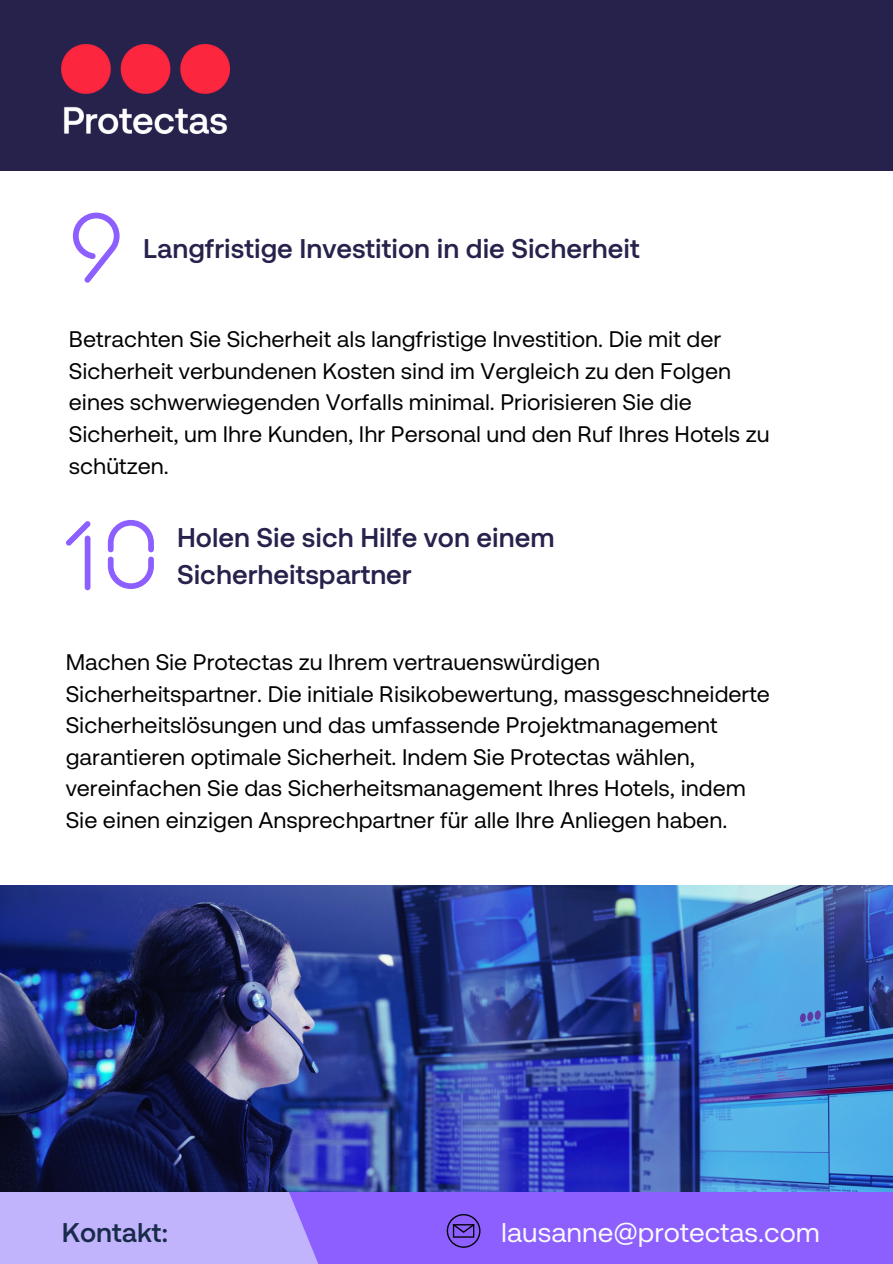
<style>
.page{position:relative;width:893px;height:1264px;background:#fff}
.page>*{position:absolute;margin:0;border:0;box-sizing:border-box;transform-origin:0 0}
.t1{font:700 27px/37.2px "Securitas Pro";color:#26224c}
.t2{font:27px "Securitas Pro";color:#fafafa}
.t3{font:700 27px "Securitas Pro";color:#182b4b}
.t4{font:22.5px/31.5px "Securitas Pro";color:#000}
</style>
<div class="page">
<div style="left:0;top:0;width:892px;height:170px;background:#26224c"></div>
<img style="left:62px;top:45px;width:167px;height:89px">
<svg style="left:73px;top:213px;width:47px;height:70px"></svg>
<svg style="left:66px;top:521px;width:25px;height:25px"></svg>
<div style="left:85px;top:535px;width:5px;height:55px;background:#8d5fff;border-radius:3px"></div>
<svg style="left:108px;top:520px;width:46px;height:69px"></svg>
<div style="left:208px;top:1191px;width:684px;height:72px;background:#8d5fff"></div>
<svg style="left:0;top:1191px;width:452px;height:72px;fill:#c2b4fc"></svg>
<svg style="left:446px;top:1213px;width:34px;height:34px"></svg>
<img style="left:0;top:885px;width:892px;height:306px">
<p class="t1" style="left:143px;top:229px;width:498px">Langfristige Investition in die Sicherheit</p>
<p class="t4" style="left:69px;top:323px;width:702px">Betrachten Sie Sicherheit als langfristige Investition. Die mit der Sicherheit verbundenen Kosten sind im Vergleich zu den Folgen eines schwerwiegenden Vorfalls minimal. Priorisieren Sie die Sicherheit, um Ihre Kunden, Ihr Personal und den Ruf Ihres Hotels zu schützen.</p>
<p class="t1" style="left:177px;top:518px;width:379px">Holen Sie sich Hilfe von einem<br>Sicherheitspartner</p>
<p class="t4" style="left:66px;top:645px;width:705px">Machen Sie Protectas zu Ihrem vertrauenswürdigen Sicherheitspartner. Die initiale Risikobewertung, massgeschneiderte Sicherheitslösungen und das umfassende Projektmanagement garantieren optimale Sicherheit. Indem Sie Protectas wählen, vereinfachen Sie das Sicherheitsmanagement Ihres Hotels, indem Sie einen einzigen Ansprechpartner für alle Ihre Anliegen haben.</p>
<p class="t3" style="left:62px;top:1215px;width:108px">Kontakt:</p>
<p class="t2" style="left:501px;top:1214px;width:320px">lausanne@protectas.com</p>
</div>
